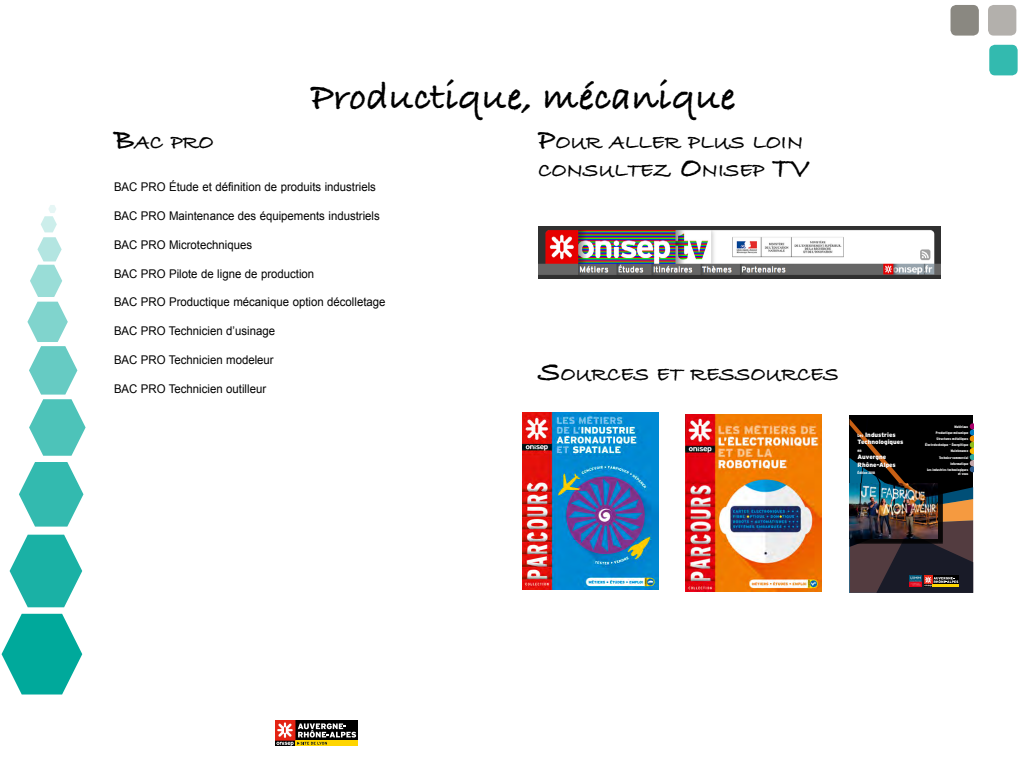
<style>
.page{position:relative;width:1024px;height:768px;background:#fff}
.page>*{position:absolute;margin:0;border:0;box-sizing:border-box;transform-origin:0 0}
.t1{font:700 40px "Bradley Hand ITCTT";color:#000}
.t2{font:700 21px/28px "Bradley Hand ITCTT";color:#000}
.Texte_normal_vraimen{font:12px "Arial";color:#000;scale:.95 1}
.t3{font:900 6.3px/7.5px "Interstate";color:#fff}
.t4{font:900 condensed 4.5px "Interstate";color:#fff}
.t5{font:900 condensed 3.6px/6.2px "Interstate";color:#fff;text-align:right}
.s1{font-size:30px}
.s2{font-stretch:condensed;font-size:4.5px}
</style>
<div class="page">
<div style="left:988px;top:5px;width:28px;height:31px;background:#b3b0ac;border-radius:6px"></div>
<div style="left:989px;top:45px;width:29px;height:30px;background:#33baaf;border-radius:6px"></div>
<div style="left:951px;top:5px;width:28px;height:31px;background:#8a8881;border-radius:6px"></div>
<svg style="left:2px;top:614px;width:80px;height:81px"></svg>
<svg style="left:19px;top:462px;width:64px;height:65px"></svg>
<svg style="left:10px;top:535px;width:72px;height:72px"></svg>
<svg style="left:27px;top:205px;width:59px;height:251px"></svg>
<div style="left:295px;top:720px;width:63px;height:21px;background:#000"></div>
<div style="left:295px;top:741px;width:63px;height:5px;background:#ffd500"></div>
<div style="left:274px;top:720px;width:21px;height:21px;background:#e42313"></div>
<svg style="left:276px;top:722px;width:80px;height:23px"></svg>
<div style="left:274px;top:719px;width:85px;height:28px;border:1px solid #fff"></div>
<img style="left:538px;top:227px;width:403px;height:52px">
<img style="left:686px;top:414px;width:135px;height:178px">
<svg style="left:850px;top:415px;width:123px;height:178px;background:#26201f"></svg>
<div style="left:853px;top:486px;width:90px;height:58px;background:#000;opacity:.88"></div>
<img style="left:850px;top:483px;width:87px;height:55px">
<img style="left:523px;top:412px;width:135px;height:178px">
<p class="t1" style="left:311px;top:66px;width:426px">Productique, mécanique</p>
<p class="t2" style="left:114px;top:127px;width:101px"><span class="s1">B</span>ac pro</p>
<p class="Texte_normal_vraimen" style="left:114px;top:179px;width:277px">BAC PRO Étude et définition de produits industriels</p>
<p class="Texte_normal_vraimen" style="left:114px;top:208px;width:281px">BAC PRO Maintenance des équipements industriels</p>
<p class="Texte_normal_vraimen" style="left:114px;top:237px;width:147px">BAC PRO Microtechniques</p>
<p class="Texte_normal_vraimen" style="left:114px;top:266px;width:212px">BAC PRO Pilote de ligne de production</p>
<p class="Texte_normal_vraimen" style="left:114px;top:294px;width:287px">BAC PRO Productique mécanique option décolletage</p>
<p class="Texte_normal_vraimen" style="left:114px;top:323px;width:171px">BAC PRO Technicien d’usinage</p>
<p class="Texte_normal_vraimen" style="left:114px;top:352px;width:170px">BAC PRO Technicien modeleur</p>
<p class="Texte_normal_vraimen" style="left:114px;top:381px;width:162px">BAC PRO Technicien outilleur</p>
<p class="t2" style="left:538px;top:127px;width:273px"><span class="s1">P</span>our aller plus loin consultez <span class="s1">O</span>nisep <span class="s1">TV</span></p>
<p class="t2" style="left:538px;top:359px;width:302px"><span class="s1">S</span>ources et ressources</p>
<p class="t3" style="left:858px;top:431px;width:47px"><span class="s2">Les</span> Industries<br>Technologiques</p>
<p class="t4" style="left:858px;top:448px;width:6px">en</p>
<p class="t3" style="left:858px;top:453px;width:40px">Auvergne<br>Rhône-Alpes</p>
<p class="t5" style="left:858px;top:470px;width:19px">Édition 2018</p>
<p class="t5" style="left:925px;top:423px;width:45px">Matériaux<br>Productique mécanique<br>Structures métalliques<br>Électrotechnique - Énergétique<br>Maintenance<br>Technico-commercial<br>Informatique<br>Les industries technologiques</p>
<p class="t5" style="left:958px;top:471px;width:12px">et vous</p>
</div>
